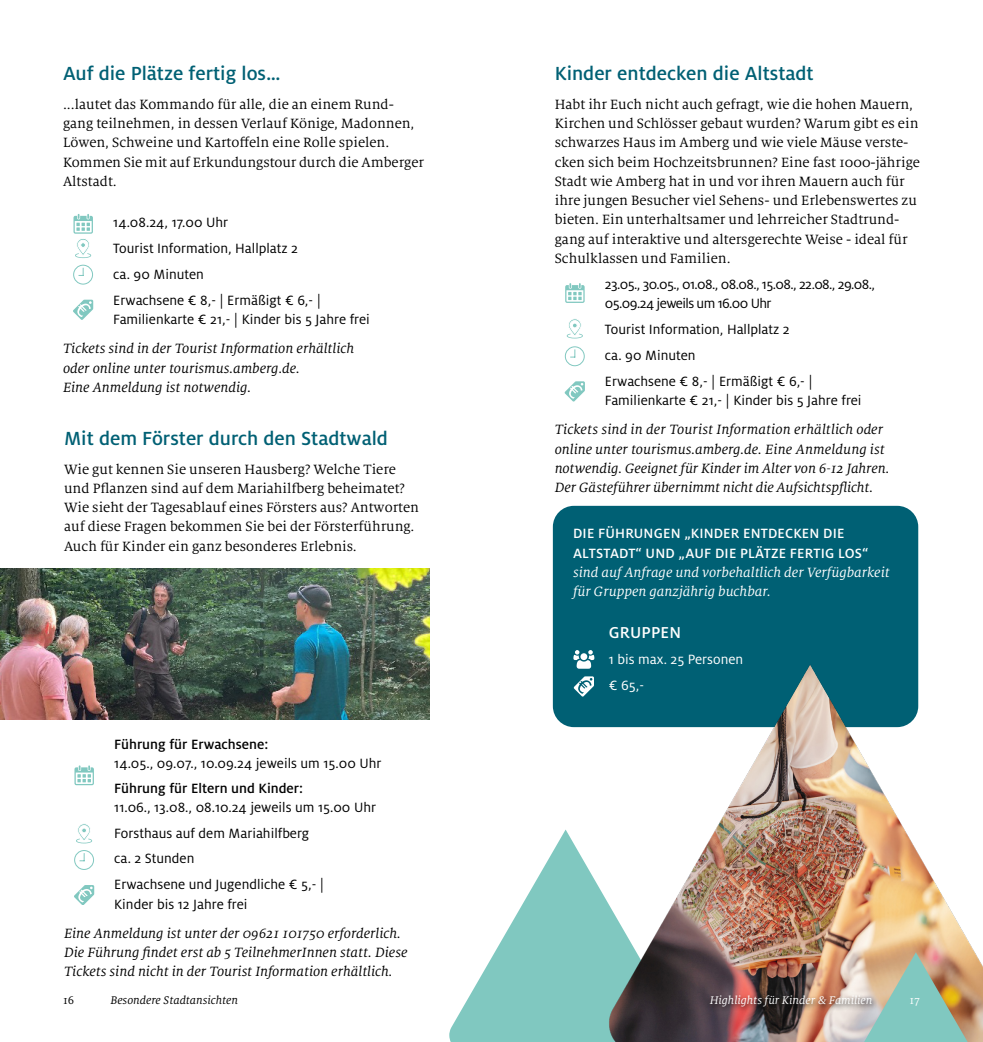
<style>
.page{position:relative;width:983px;height:1042px;background:#fff}
.page>*{position:absolute;margin:0;border:0;box-sizing:border-box;transform-origin:0 0}
.t1{font:500 21px "Milo Pro";color:#006074}
.t2{font:500 17.5px "Milo Pro";letter-spacing:.01em;color:#fff}
.t3{font:14.88px/19.2px "Milo Serif Pro";color:#000}
.t4{font:italic 14.88px/19.2px "Milo Serif Pro";color:#000}
.t5{font:14.88px/25.7px "Milo Pro";color:#000}
.t6{font:italic 14.88px/19.2px "Milo Serif Pro";color:#fff}
.t7{font:14.88px/19.2px "Milo Pro";letter-spacing:-.04em;color:#000}
.t8{font:500 14.88px/19.2px "Milo Pro";letter-spacing:.01em;color:#fff}
.t9{font:500 14.88px "Milo Pro";color:#000}
.t10{font:14.88px/25.7px "Milo Pro";color:#fff}
.t11{font:italic 12.25px "Milo Serif Pro";color:#fff}
.t12{font:italic 12.25px "Milo Serif Pro";color:#000}
.t13{font:12.25px "Milo Serif Pro";color:#000}
.t14{font:12.25px "Milo Serif Pro";color:#fff}
</style>
<div class="page">
<div style="left:552px;top:506px;width:366px;height:221px;background:#006074;border-radius:21px"></div>
<svg style="left:449px;top:829px;width:158px;height:213px;fill:#80c8c0"></svg>
<svg style="left:565px;top:283px;width:19px;height:20px"></svg>
<svg style="left:564px;top:346px;width:20px;height:20px"></svg>
<svg style="left:566px;top:319px;width:16px;height:19px"></svg>
<svg style="left:564px;top:381px;width:20px;height:20px"></svg>
<svg style="left:73px;top:265px;width:20px;height:20px"></svg>
<svg style="left:73px;top:214px;width:20px;height:44px"></svg>
<svg style="left:73px;top:300px;width:20px;height:19px"></svg>
<img style="left:0;top:569px;width:429px;height:150px">
<svg style="left:74px;top:765px;width:20px;height:20px"></svg>
<svg style="left:74px;top:850px;width:20px;height:20px"></svg>
<svg style="left:76px;top:824px;width:16px;height:19px"></svg>
<svg style="left:74px;top:885px;width:20px;height:20px"></svg>
<svg style="left:573px;top:650px;width:21px;height:19px"></svg>
<svg style="left:573px;top:676px;width:21px;height:20px"></svg>
<img style="left:607px;top:665px;width:375px;height:377px">
<svg style="left:863px;top:952px;width:110px;height:90px;background:#a7b299"></svg>
<div style="left:706px;top:992px;width:171px;height:21px;background:#000;opacity:.75"></div>
<h1 class="t1" style="left:63px;top:61px;width:219px">Auf die Plätze fertig los…</h1>
<p class="t3" style="left:63px;top:95px;width:362px">...lautet das Kommando für alle, die an einem Rund&shy;gang teilnehmen, in dessen Verlauf Könige, Madonnen, Löwen, Schweine und Kartoffeln eine Rolle spielen.<br>Kommen Sie mit auf Erkundungstour durch die Amberger Altstadt.</p>
<p class="t5" style="left:113px;top:210px;width:209px">14.08.24, 17.00 Uhr<br>Tourist Information, Hallplatz 2<br>ca. 90 Minuten<br>Erwachsene € 8,- | Ermäßigt € 6,- |</p>
<p class="t5" style="left:113px;top:307px;width:258px">Familienkarte € 21,- | Kinder bis 5 Jahre frei</p>
<p class="t4" style="left:63px;top:339px;width:292px">Tickets sind in der Tourist Information erhältlich oder online unter tourismus.amberg.de.<br>Eine Anmeldung ist notwendig.</p>
<h1 class="t1" style="left:64px;top:426px;width:325px">Mit dem Förster durch den Stadtwald</h1>
<p class="t3" style="left:64px;top:459px;width:356px">Wie gut kennen Sie unseren Hausberg? Welche Tiere und Pflanzen sind auf dem Mariahilfberg beheimatet?<br>Wie sieht der Tagesablauf eines Försters aus? Antworten auf diese Fragen bekommen Sie bei der Försterführung.<br>Auch für Kinder ein ganz besonderes Erlebnis.</p>
<p class="t9" style="left:114px;top:736px;width:155px">Führung für Erwachsene:</p>
<p class="t5" style="left:114px;top:750px;width:269px">14.05., 09.07., 10.09.24 jeweils um 15.00 Uhr</p>
<p class="t9" style="left:114px;top:779px;width:190px">Führung für Eltern und Kinder:</p>
<p class="t5" style="left:114px;top:794px;width:263px">11.06., 13.08., 08.10.24 jeweils um 15.00 Uhr<br>Forsthaus auf dem Mariahilfberg<br>ca. 2 Stunden<br>Erwachsene und Jugendliche € 5,- |</p>
<p class="t5" style="left:114px;top:891px;width:135px">Kinder bis 12 Jahre frei</p>
<p class="t4" style="left:64px;top:923px;width:345px">Eine Anmeldung ist unter der 09621 101750 erforderlich.<br>Die Führung findet erst ab 5 TeilnehmerInnen statt. Diese<br>Tickets sind nicht in der Tourist Information erhältlich.</p>
<h1 class="t1" style="left:554px;top:61px;width:260px">Kinder entdecken die Altstadt</h1>
<p class="t3" style="left:554px;top:95px;width:366px">Habt ihr Euch nicht auch gefragt, wie die hohen Mauern, Kirchen und Schlösser gebaut wurden? Warum gibt es ein schwarzes Haus im Amberg und wie viele Mäuse verste&shy;cken sich beim Hochzeitsbrunnen? Eine fast 1000-jährige Stadt wie Amberg hat in und vor ihren Mauern auch für ihre jungen Besucher viel Sehens- und Erlebenswertes zu bieten. Ein unterhaltsamer und lehrreicher Stadtrund&shy;gang auf interaktive und altersgerechte Weise - ideal für Schulklassen und Familien.</p>
<p class="t7" style="left:604px;top:275px;width:271px">23.05., 30.05., 01.08., 08.08., 15.08., 22.08., 29.08.,<br>05.09.24 jeweils um 16.00 Uhr</p>
<p class="t5" style="left:604px;top:317px;width:209px">Tourist Information, Hallplatz 2<br>ca. 90 Minuten<br>Erwachsene € 8,- | Ermäßigt € 6,- |</p>
<p class="t5" style="left:604px;top:388px;width:258px">Familienkarte € 21,- | Kinder bis 5 Jahre frei</p>
<p class="t4" style="left:554px;top:420px;width:336px">Tickets sind in der Tourist Information erhältlich oder online unter tourismus.amberg.de. Eine Anmeldung ist notwendig. Geeignet für Kinder im Alter von 6-12 Jahren.<br>Der Gästeführer übernimmt nicht die Aufsichtspflicht.</p>
<p class="t8" style="left:573px;top:524px;width:297px">DIE FÜHRUNGEN „KINDER ENTDECKEN DIE<br>ALTSTADT“ UND „AUF DIE PLÄTZE FERTIG LOS“</p>
<p class="t6" style="left:573px;top:563px;width:318px">sind auf Anfrage und vorbehaltlich der Verfügbarkeit für Gruppen ganzjährig buchbar.</p>
<p class="t2" style="left:608px;top:623px;width:74px">GRUPPEN</p>
<p class="t10" style="left:608px;top:647px;width:136px">1 bis max. 25 Personen € 65,-</p>
<p class="t13" style="left:63px;top:993px;width:13px">16</p>
<p class="t12" style="left:110px;top:993px;width:129px">Besondere Stadtansichten</p>
<p class="t11" style="left:709px;top:993px;width:164px">Highlights für Kinder &amp; Familien</p>
<p class="t14" style="left:909px;top:993px;width:12px">17</p>
</div>
